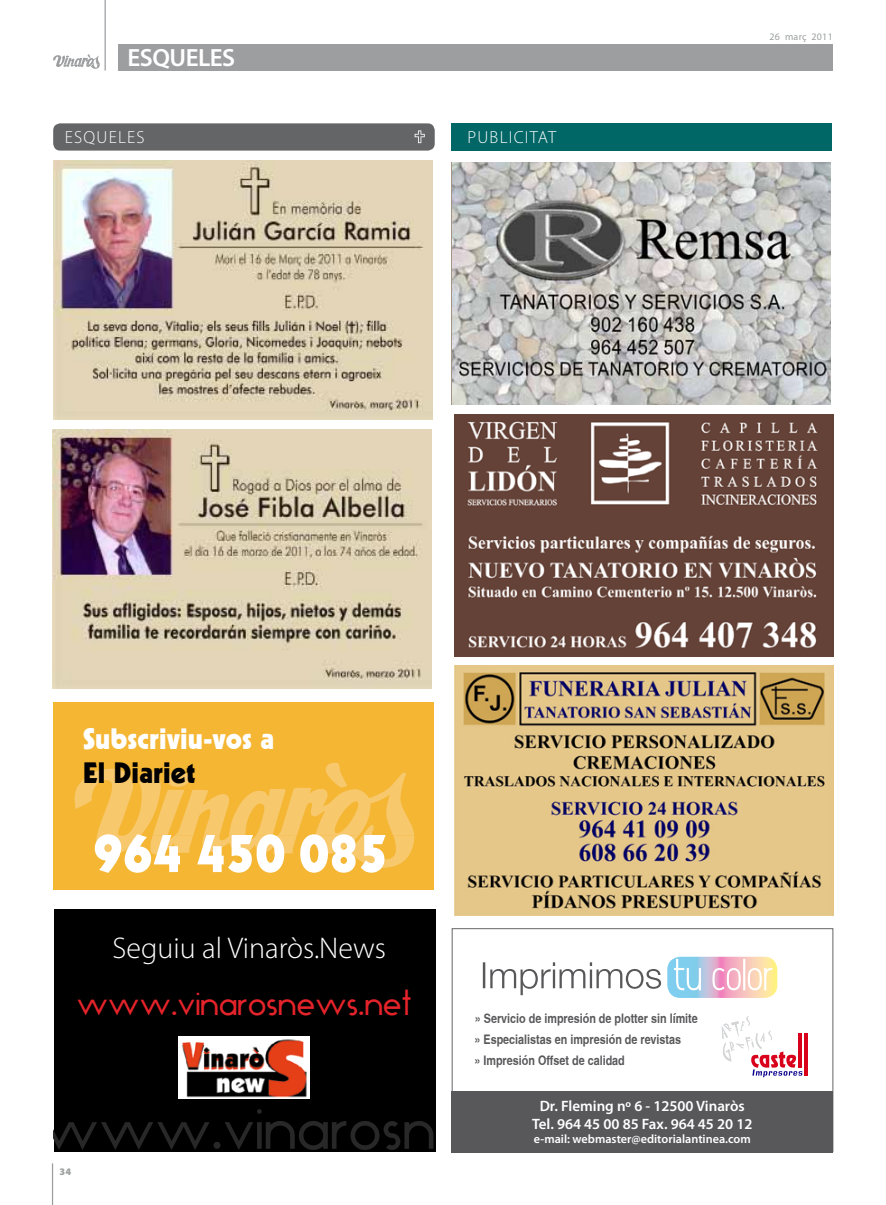
<style>
.page{position:relative;width:886px;height:1205px;background:#fff}
.page>*{position:absolute;margin:0;border:0;box-sizing:border-box;transform-origin:0 0}
.t1{font:58px "Geo";letter-spacing:-.01em;color:#282829}
.t2{font:55px "Geometric 231 BT Heavy C";letter-spacing:-.03em;color:#fff}
.t3{font:32.5px "Geo";letter-spacing:-.01em;color:#e4232a}
.t4{font:300 30px "Myriad Pro";color:#fff}
.t5{font:28.75px "Geometric 231 BT Heavy C";color:#fff}
.t6{font:28.75px "Geometric 231 BT Heavy C";color:#000}
.t7{font:600 25px "Myriad Pro";letter-spacing:-.02em;color:#fff}
.t8{font:300 17.5px "Myriad Pro";letter-spacing:.07em;color:#fff}
.t9{font:600 15px/18px "Myriad Pro";color:#fff;text-align:center}
.t10{font:700 condensed 13.12px "Helvetica";color:#58585a}
.t11{font:600 12.25px "Myriad Pro";color:#fff}
.t12{font:10px "Myriad Pro";letter-spacing:.025em;color:#9c9e9f}
.t13{font:900 10px "Myriad Pro";color:#9c9e9f}
</style>
<div class="page">
<hr style="left:52px;top:1163px;width:1px;height:42px;background:#9c9e9f">
<div style="left:53px;top:702px;width:381px;height:188px;background:#f4b633"></div>
<svg style="left:74px;top:762px;width:340px;height:106px"></svg>
<div style="left:451px;top:123px;width:381px;height:28px;background:#066"></div>
<div style="left:452px;top:928px;width:381px;height:224px;background:#fff;border:1px solid #646567"></div>
<div style="left:451px;top:1091px;width:382px;height:62px;background:#58585a"></div>
<hr style="left:804px;top:1033px;width:3px;height:43px;background:#d9001c">
<svg style="left:722px;top:1016px;width:80px;height:61px"></svg>
<svg style="left:667px;top:957px;width:110px;height:41px"></svg>
<svg style="left:673px;top:958px;width:100px;height:39px;background:#d6ccd3"></svg>
<svg style="left:483px;top:962px;width:178px;height:33px"></svg>
<div style="left:54px;top:909px;width:381px;height:243px;background:#000"></div>
<hr style="left:105px;top:0;width:1px;height:71px;background:#9c9e9f">
<svg style="left:53px;top:54px;width:47px;height:15px"></svg>
<div style="left:118px;top:44px;width:714px;height:27px;background:#9c9e9f"></div>
<div style="left:53px;top:123px;width:382px;height:28px;background:#646567;border-radius:7px"></div>
<svg style="left:415px;top:130px;width:10px;height:13px"></svg>
<img style="left:453px;top:162px;width:377px;height:243px">
<img style="left:454px;top:415px;width:379px;height:241px">
<img style="left:454px;top:666px;width:379px;height:249px">
<img style="left:53px;top:430px;width:379px;height:258px">
<img style="left:54px;top:161px;width:379px;height:258px">
<img style="left:179px;top:1036px;width:131px;height:62px">
<h3 class="t7" style="left:128px;top:42px;width:109px">ESQUELES</h3>
<h3 class="t8" style="left:65px;top:127px;width:81px">ESQUELES</h3>
<h3 class="t8" style="left:467px;top:127px;width:90px">PUBLICITAT</h3>
<p class="t12" style="left:769px;top:31px;width:65px">26 març 2011</p>
<h3 class="t5" style="left:83px;top:721px;width:193px">Subscriviu-vos a</h3>
<h3 class="t6" style="left:83px;top:755px;width:114px">El Diariet</h3>
<h2 class="t2" style="left:92px;top:819px;width:298px">964 450 085</h2>
<h3 class="t4" style="left:113px;top:929px;width:275px">Seguiu al Vinaròs.News</h3>
<h3 class="t3" style="left:76px;top:981px;width:337px">www.vinarosnews.net</h3>
<p class="t10" style="left:475px;top:1011px;width:224px">» Servicio de impresión de plotter sin límite</p>
<p class="t10" style="left:474px;top:1031px;width:208px">» Especialistas en impresión de revistas</p>
<p class="t10" style="left:474px;top:1053px;width:152px">» Impresión Offset de calidad</p>
<p class="t9" style="left:532px;top:1096px;width:222px">Dr. Fleming nº 6 - 12500 Vinaròs<br>Tel. 964 45 00 85 Fax. 964 45 20 12</p>
<p class="t11" style="left:534px;top:1131px;width:218px">e-mail: webmaster@editorialantinea.com</p>
<h1 class="t1" style="left:42px;top:1089px;width:600px">www.vinarosnews.net</h1>
<p class="t13" style="left:59px;top:1165px;width:13px">34</p>
</div>
